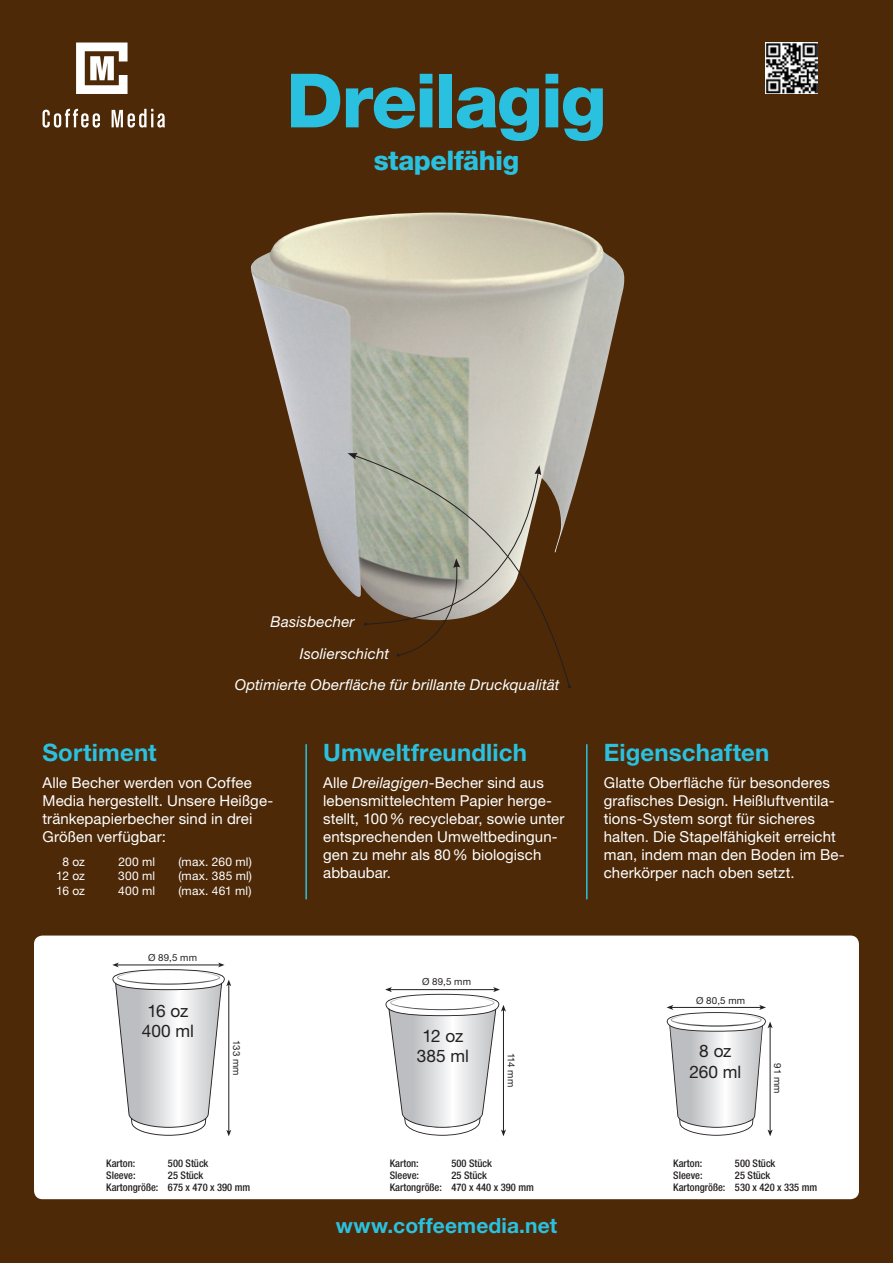
<style>
.page{position:relative;width:893px;height:1263px;background:#4d2907}
.page>*{position:absolute;margin:0;border:0;box-sizing:border-box;transform-origin:0 0}
.t1{font:800 75px "Helvetica Neue LT Std";letter-spacing:-.03em;color:#2ac1e0}
.t2{font:800 27px "Helvetica Neue LT Std";letter-spacing:-.02em;color:#2ac1e0}
.t3{font:700 24px "Helvetica Neue LT Std";letter-spacing:.005em;color:#2ac1e0}
.t4{font:700 21px "Helvetica Neue LT Std";letter-spacing:.005em;color:#2ac1e0}
.t5{font:17.25px/20.7px "Helvetica Neue LT Std";letter-spacing:-.005em;color:#231f20;text-align:center}
.t6{font:15px/18px "Helvetica Neue LT Std";letter-spacing:.005em;color:#fff}
.t7{font:15px/18px "Helvetica Neue";letter-spacing:.005em;color:#fff}
.t8{font:italic 15px "Helvetica Neue LT Std";letter-spacing:.01em;color:#fff}
.t9{font:12px "Helvetica Neue LT Std";letter-spacing:.01em;color:#fff}
.t10{font:500 condensed 10.5px/12px "Helvetica Neue LT Std";color:#231f20}
.t11{font:9.75px "Helvetica Neue LT Std";letter-spacing:.02em;color:#231f20}
.s1{font-style:italic}
.s2{font-family:"Helvetica Neue LT Std"}
</style>
<div class="page">
<img style="left:766px;top:43px;width:51px;height:51px">
<div style="left:34px;top:935px;width:825px;height:264px;background:#fff;border-radius:9px"></div>
<svg style="left:76px;top:43px;width:52px;height:51px"></svg>
<svg style="left:43px;top:109px;width:57px;height:19px"></svg>
<svg style="left:112px;top:109px;width:53px;height:19px"></svg>
<hr style="left:305px;top:744px;width:2px;height:155px;background:#2ac1e0">
<hr style="left:586px;top:744px;width:2px;height:155px;background:#2ac1e0">
<img style="left:250px;top:213px;width:375px;height:381px">
<svg style="left:353px;top:455px;width:217px;height:230px"></svg>
<svg style="left:348px;top:453px;width:10px;height:7px"></svg>
<svg style="left:364px;top:465px;width:177px;height:192px"></svg>
<svg style="left:385px;top:987px;width:121px;height:149px"></svg>
<hr style="left:503px;top:1009px;width:1px;height:123px;background:#231f20">
<svg style="left:112px;top:962px;width:119px;height:174px"></svg>
<hr style="left:228px;top:983px;width:1px;height:149px;background:#231f20">
<svg style="left:667px;top:1005px;width:106px;height:131px"></svg>
<hr style="left:770px;top:1026px;width:1px;height:106px;background:#231f20">
<h1 class="t1" style="left:286px;top:56px;width:322px">Dreilagig</h1>
<h2 class="t2" style="left:374px;top:144px;width:147px">stapelfähig</h2>
<p class="t8" style="left:271px;top:613px;width:85px">Basisbecher</p>
<p class="t8" style="left:300px;top:644px;width:91px">Isolierschicht</p>
<p class="t8" style="left:235px;top:676px;width:326px">Optimierte Oberfläche für brillante Druckqualität</p>
<h3 class="t3" style="left:43px;top:738px;width:116px">Sortiment</h3>
<p class="t6" style="left:43px;top:774px;width:232px">Alle Becher werden von Coffee<br>Media hergestellt. Unsere Heißge&shy;tränkepapierbecher sind in drei<br>Größen verfügbar:</p>
<p class="t9" style="left:62px;top:854px;width:24px">8 oz</p>
<p class="t9" style="left:118px;top:854px;width:38px">200 ml</p>
<p class="t9" style="left:179px;top:854px;width:75px">(max. 260 ml)</p>
<p class="t9" style="left:56px;top:869px;width:30px">12 oz</p>
<p class="t9" style="left:118px;top:869px;width:38px">300 ml</p>
<p class="t9" style="left:179px;top:869px;width:75px">(max. 385 ml)</p>
<p class="t9" style="left:56px;top:883px;width:30px">16 oz</p>
<p class="t9" style="left:118px;top:883px;width:38px">400 ml</p>
<p class="t9" style="left:179px;top:883px;width:75px">(max. 461 ml)</p>
<p class="t11" style="left:148px;top:951px;width:51px">Ø 89,5 mm</p>
<p class="t5" style="left:142px;top:1000px;width:54px">16 oz<br>400 ml</p>
<p class="t11" style="left:243px;top:1040px;width:37px;rotate:90deg">133 mm</p>
<p class="t10" style="left:106px;top:1157px;width:30px">Karton:</p>
<p class="t10" style="left:168px;top:1157px;width:42px">500 Stück</p>
<p class="t10" style="left:106px;top:1169px;width:31px">Sleeve:</p>
<p class="t10" style="left:106px;top:1169px;width:146px;text-indent:62px">25 Stück<br>Kartongröße: 675 x 470 x 390 mm</p>
<h3 class="t3" style="left:323px;top:738px;width:205px">Umweltfreundlich</h3>
<p class="t6" style="left:323px;top:774px;width:243px">Alle <span class="s1">Dreilagigen</span>-Becher sind aus lebensmittelechtem Papier herge&shy;stellt, 100% recyclebar, sowie unter entsprechenden Umweltbedingun&shy;gen zu mehr als 80% biologisch abbaubar.</p>
<p class="t11" style="left:422px;top:976px;width:51px">Ø 89,5 mm</p>
<p class="t5" style="left:417px;top:1025px;width:54px">12 oz<br>385 ml</p>
<p class="t11" style="left:517px;top:1053px;width:36px;rotate:90deg">114 mm</p>
<p class="t10" style="left:390px;top:1157px;width:30px">Karton:</p>
<p class="t10" style="left:451px;top:1157px;width:42px">500 Stück</p>
<p class="t10" style="left:390px;top:1169px;width:31px">Sleeve:</p>
<p class="t10" style="left:390px;top:1169px;width:146px;text-indent:62px">25 Stück<br>Kartongröße: 470 x 440 x 390 mm</p>
<h3 class="t4" style="left:336px;top:1213px;width:223px">www.coffeemedia.net</h3>
<h3 class="t3" style="left:604px;top:738px;width:167px">Eigenschaften</h3>
<p class="t6" style="left:604px;top:774px;width:232px">Glatte Oberfläche für besonderes grafisches Design. Heißluftventila&shy;tions-System sorgt für sicheres</p>
<p class="t7" style="left:604px;top:828px;width:242px"><span class="s2">halten.</span> Die Stapelfähigkeit erreicht man, indem man den Boden im Be&shy;cherkörper nach oben setzt.</p>
<p class="t11" style="left:696px;top:994px;width:51px">Ø 80,5 mm</p>
<p class="t5" style="left:689px;top:1041px;width:53px">8 oz<br>260 ml</p>
<p class="t11" style="left:783px;top:1063px;width:32px;rotate:90deg">91 mm</p>
<p class="t10" style="left:673px;top:1157px;width:30px">Karton:</p>
<p class="t10" style="left:735px;top:1157px;width:42px">500 Stück</p>
<p class="t10" style="left:673px;top:1169px;width:31px">Sleeve:</p>
<p class="t10" style="left:673px;top:1169px;width:146px;text-indent:62px">25 Stück<br>Kartongröße: 530 x 420 x 335 mm</p>
</div>
